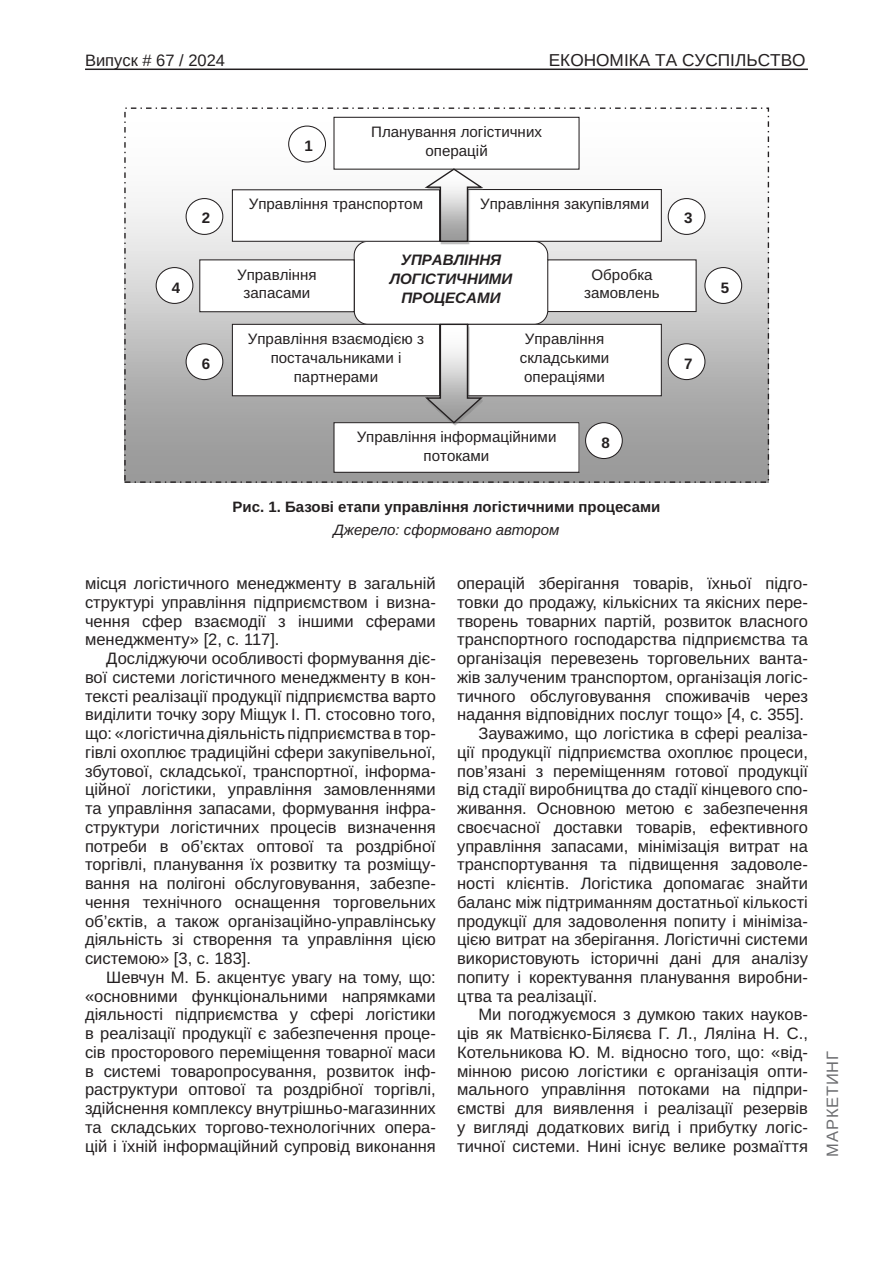
<style>
.page{position:relative;width:893px;height:1263px;background:#fff}
.page>*{position:absolute;margin:0;border:0;box-sizing:border-box;transform-origin:0 0}
.t1{font:17.25px "Arimo";color:#231f20}
.Текст_основной_G{font:16.5px/18.8px "Arimo";color:#231f20;text-align:justify}
.t2{font:16.5px "Arimo";color:#231f20}
.t3{font:16.5px "Arimo";letter-spacing:.05em;color:#6c6d70}
.t4{font:15.15px/18.8px "Arimo Roman";color:#231f20;text-align:center}
.t5{font:italic 700 15.15px/18.8px "Arimo";color:#231f20;text-align:center}
.t6{font:700 15.15px "Arimo";color:#231f20}
.Рисунок_N{font:700 15px "Arimo";color:#231f20}
.Джерело{font:italic 15px "Arimo";color:#231f20}
</style>
<div class="page">
<hr style="left:85px;top:69px;width:723px;height:1px;background:#231f20">
<div style="left:125px;top:108px;width:643px;height:374px;background:linear-gradient(to bottom,#fff,#949494)"></div>
<div style="left:354px;top:241px;width:194px;height:84px;background:#fff;border:1px solid #231f20;border-radius:14px"></div>
<div style="left:334px;top:117px;width:245px;height:52px;background:#fff"></div>
<div style="left:333px;top:117px;width:247px;height:53px;border:1px solid #231f20"></div>
<img style="left:334px;top:123px;width:1px;height:41px">
<div style="left:468px;top:190px;width:193px;height:51px;background:#fff"></div>
<div style="left:467px;top:189px;width:195px;height:53px;border:1px solid #231f20"></div>
<img style="left:660px;top:195px;width:1px;height:41px">
<div style="left:232px;top:190px;width:208px;height:51px;background:#fff"></div>
<div style="left:232px;top:189px;width:208px;height:53px;border:1px solid #231f20"></div>
<img style="left:233px;top:195px;width:1px;height:41px">
<div style="left:468px;top:324px;width:193px;height:72px;background:#fff"></div>
<div style="left:467px;top:324px;width:195px;height:72px;border:1px solid #231f20"></div>
<img style="left:660px;top:330px;width:1px;height:60px">
<div style="left:200px;top:260px;width:154px;height:52px;background:#fff"></div>
<div style="left:199px;top:259px;width:156px;height:53px;border:1px solid #231f20"></div>
<img style="left:200px;top:265px;width:154px;height:41px">
<div style="left:548px;top:260px;width:148px;height:52px;background:#fff"></div>
<div style="left:547px;top:259px;width:150px;height:53px;border:1px solid #231f20"></div>
<img style="left:548px;top:265px;width:148px;height:41px">
<div style="left:334px;top:423px;width:245px;height:49px;background:#fff"></div>
<div style="left:333px;top:422px;width:247px;height:51px;border:1px solid #231f20"></div>
<img style="left:334px;top:428px;width:1px;height:39px">
<div style="left:232px;top:324px;width:208px;height:72px;background:#fff"></div>
<div style="left:232px;top:324px;width:208px;height:72px;border:1px solid #231f20"></div>
<img style="left:233px;top:330px;width:1px;height:60px">
<svg style="left:425px;top:168px;width:61px;height:75px"></svg>
<img style="left:453px;top:394px;width:31px;height:32px">
<svg style="left:423px;top:323px;width:60px;height:101px"></svg>
<div style="left:289px;top:126px;width:36px;height:36px;background:#fff;border-radius:50%"></div>
<div style="left:288px;top:126px;width:38px;height:37px;border:1px solid #231f20;border-radius:50%"></div>
<div style="left:186px;top:199px;width:37px;height:35px;background:#fff;border-radius:50%"></div>
<div style="left:186px;top:198px;width:37px;height:37px;border:1px solid #231f20;border-radius:50%"></div>
<div style="left:668px;top:199px;width:37px;height:35px;background:#fff;border-radius:50%"></div>
<div style="left:668px;top:198px;width:37px;height:37px;border:1px solid #231f20;border-radius:50%"></div>
<div style="left:156px;top:268px;width:37px;height:35px;background:#fff;border-radius:50%"></div>
<div style="left:156px;top:267px;width:37px;height:37px;border:1px solid #231f20;border-radius:50%"></div>
<div style="left:705px;top:268px;width:37px;height:35px;background:#fff;border-radius:50%"></div>
<div style="left:704px;top:267px;width:38px;height:37px;border:1px solid #231f20;border-radius:50%"></div>
<div style="left:186px;top:344px;width:37px;height:36px;background:#fff;border-radius:50%"></div>
<div style="left:186px;top:343px;width:37px;height:37px;border:1px solid #231f20;border-radius:50%"></div>
<div style="left:668px;top:344px;width:37px;height:36px;background:#fff;border-radius:50%"></div>
<div style="left:668px;top:343px;width:37px;height:37px;border:1px solid #231f20;border-radius:50%"></div>
<div style="left:586px;top:423px;width:36px;height:35px;background:#fff;border-radius:50%"></div>
<div style="left:585px;top:422px;width:38px;height:37px;border:1px solid #231f20;border-radius:50%"></div>
<p class="t2" style="left:85px;top:51px;width:142px">Випуск # 67 / 2024</p>
<p class="t1" style="left:549px;top:51px;width:258px">ЕКОНОМІКА ТА СУСПІЛЬСТВО</p>
<p class="t4" style="left:371px;top:123px;width:172px">Планування логістичних операцій</p>
<p class="t4" style="left:249px;top:195px;width:176px">Управління транспортом</p>
<p class="t4" style="left:480px;top:195px;width:170px">Управління закупівлями</p>
<p class="t6" style="left:304px;top:135px;width:10px">1</p>
<p class="t6" style="left:202px;top:208px;width:10px">2</p>
<p class="t6" style="left:684px;top:208px;width:10px">3</p>
<p class="t5" style="left:390px;top:251px;width:124px">УПРАВЛІННЯ<br>ЛОГІСТИЧНИМИ<br>ПРОЦЕСАМИ</p>
<p class="t4" style="left:237px;top:265px;width:81px">Управління запасами</p>
<p class="t4" style="left:584px;top:265px;width:77px">Обробка замовлень</p>
<p class="t6" style="left:172px;top:277px;width:10px">4</p>
<p class="t6" style="left:721px;top:277px;width:10px">5</p>
<p class="t4" style="left:248px;top:330px;width:178px">Управління взаємодією з постачальниками і партнерами</p>
<p class="t4" style="left:520px;top:330px;width:91px">Управління складськими операціями</p>
<p class="t6" style="left:202px;top:353px;width:10px">6</p>
<p class="t6" style="left:684px;top:353px;width:10px">7</p>
<p class="t4" style="left:357px;top:428px;width:201px">Управління інформаційними потоками</p>
<p class="t6" style="left:601px;top:432px;width:10px">8</p>
<p class="Рисунок_N" style="left:233px;top:496px;width:429px">Рис. 1. Базові етапи управління логістичними процесами</p>
<p class="Джерело" style="left:333px;top:519px;width:228px">Джерело: сформовано автором</p>
<p class="Текст_основной_G" style="left:85px;top:574px;width:352px">місця логістичного менеджменту в загальній структурі управління підприємством і визна&shy;чення сфер взаємодії з іншими сферами менеджменту» [2, с. 117].</p>
<p class="Текст_основной_G" style="left:85px;top:649px;width:352px;text-indent:21px">Досліджуючи особливості формування діє&shy;вої системи логістичного менеджменту в кон&shy;тексті реалізації продукції підприємства варто виділити точку зору Міщук І. П. стосовно того, що: «логістична діяльність підприємства в тор&shy;гівлі охоплює традиційні сфери закупівельної, збутової, складської, транспортної, інформа&shy;ційної логістики, управління замовленнями та управління запасами, формування інфра&shy;структури логістичних процесів визначення потреби в об’єктах оптової та роздрібної торгівлі, планування їх розвитку та розміщу&shy;вання на полігоні обслуговування, забезпе&shy;чення технічного оснащення торговельних об’єктів, а також організаційно-управлінську діяльність зі створення та управління цією системою» [3, с. 183].</p>
<p class="Текст_основной_G" style="left:85px;top:968px;width:352px;text-indent:21px">Шевчун М. Б. акцентує увагу на тому, що: «основними функціональними напрямками діяльності підприємства у сфері логістики в реалізації продукції є забезпечення проце&shy;сів просторового переміщення товарної маси в системі товаропросування, розвиток інф&shy;раструктури оптової та роздрібної торгівлі, здійснення комплексу внутрішньо-магазинних та складських торгово-технологічних опера&shy;цій і їхній інформаційний супровід виконання</p>
<p class="Текст_основной_G" style="left:457px;top:574px;width:352px">операцій зберігання товарів, їхньої підго&shy;товки до продажу, кількісних та якісних пере&shy;творень товарних партій, розвиток власного транспортного господарства підприємства та організація перевезень торговельних ванта&shy;жів залученим транспортом, організація логіс&shy;тичного обслуговування споживачів через надання відповідних послуг тощо» [4, с. 355].</p>
<p class="Текст_основной_G" style="left:457px;top:724px;width:352px;text-indent:21px">Зауважимо, що логістика в сфері реаліза&shy;ції продукції підприємства охоплює процеси, пов’язані з переміщенням готової продукції від стадії виробництва до стадії кінцевого спо&shy;живання. Основною метою є забезпечення своєчасної доставки товарів, ефективного управління запасами, мінімізація витрат на транспортування та підвищення задоволе&shy;ності клієнтів. Логістика допомагає знайти баланс між підтриманням достатньої кількості продукції для задоволення попиту і мініміза&shy;цією витрат на зберігання. Логістичні системи використовують історичні дані для аналізу попиту і коректування планування виробни&shy;цтва та реалізації.</p>
<p class="Текст_основной_G" style="left:457px;top:1005px;width:352px;text-indent:21px">Ми погоджуємося з думкою таких науков&shy;ців як Матвієнко-Біляєва Г. Л., Ляліна Н. С., Котельникова Ю. М. відносно того, що: «від&shy;мінною рисою логістики є організація опти&shy;мального управління потоками на підпри&shy;ємстві для виявлення і реалізації резервів у вигляді додаткових вигід і прибутку логіс&shy;тичної системи. Нині існує велике розмаїття</p>
<p class="t3" style="left:823px;top:1157px;width:107px;rotate:-90deg">МАРКЕТИНГ</p>
</div>
